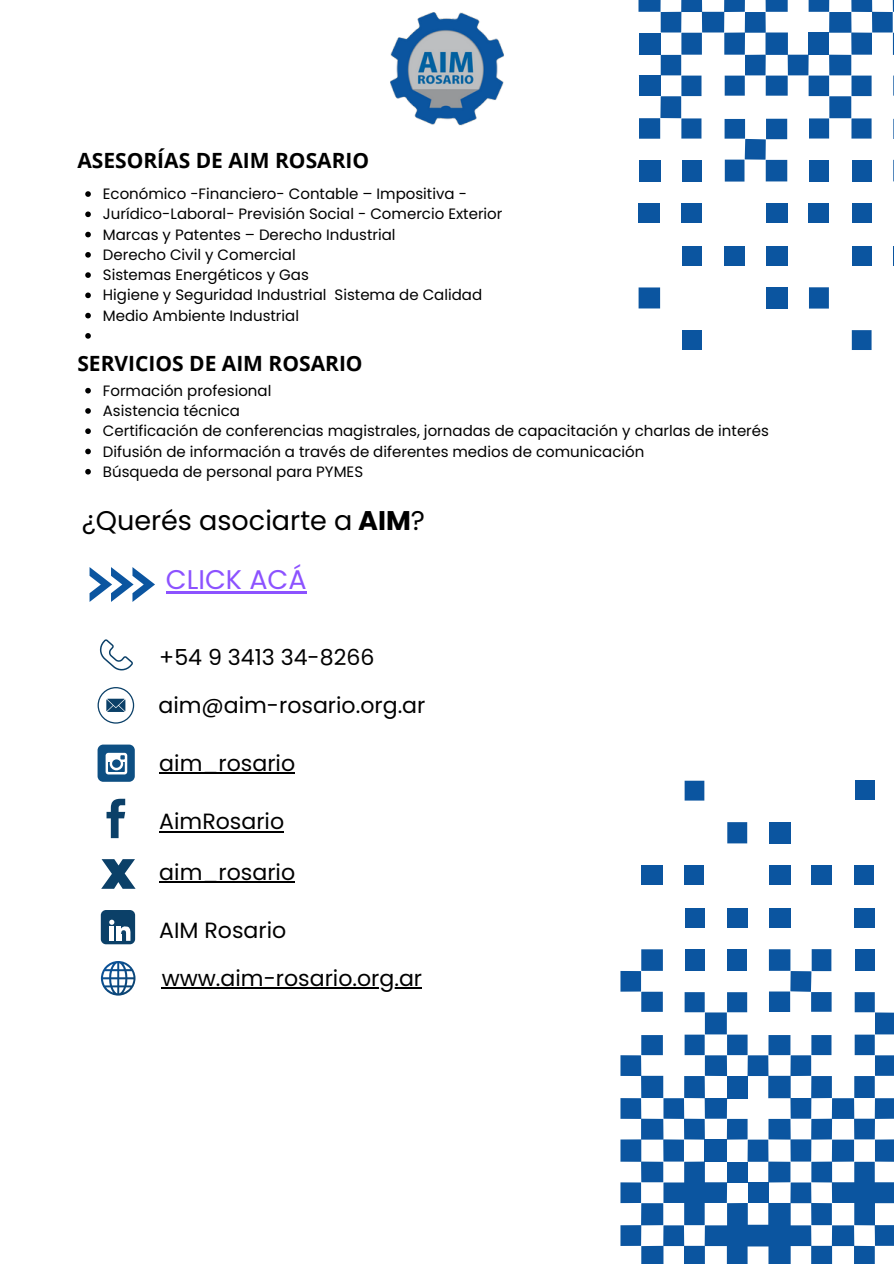
<style>
.page{position:relative;width:894px;height:1264px;background:#fff}
.page>*{position:absolute;margin:0;border:0;box-sizing:border-box;transform-origin:0 0}
.t1{font:27px "Poppins";color:#000}
.t2{font:27px "Poppins";color:#8c52ff}
.t3{font:22.05px "Poppins";color:#000}
.t4{font:700 21px "Open Sans";color:#000}
.t5{font:15px "Poppins";color:#000}
.s1{font-weight:700}
</style>
<div class="page">
<img style="left:390px;top:13px;width:114px;height:113px">
<div style="left:97px;top:744px;width:38px;height:37px;background:#0d4f83;border-radius:6px"></div>
<svg style="left:106px;top:752px;width:21px;height:22px"></svg>
<svg style="left:97px;top:687px;width:37px;height:36px"></svg>
<svg style="left:100px;top:639px;width:33px;height:31px"></svg>
<svg style="left:101px;top:961px;width:34px;height:34px"></svg>
<div style="left:101px;top:910px;width:34px;height:34px;background:#0b4068;border-radius:5px"></div>
<svg style="left:109px;top:919px;width:22px;height:21px"></svg>
<svg style="left:101px;top:859px;width:34px;height:29px"></svg>
<hr style="left:162px;top:987px;width:260px;height:2px;background:#000">
<hr style="left:159px;top:881px;width:136px;height:2px;background:#000">
<svg style="left:106px;top:798px;width:19px;height:40px"></svg>
<hr style="left:159px;top:772px;width:136px;height:2px;background:#000">
<hr style="left:159px;top:830px;width:125px;height:2px;background:#000">
<svg style="left:638px;top:287px;width:22px;height:21px"></svg>
<svg style="left:892px;top:32px;width:1px;height:23px"></svg>
<svg style="left:893px;top:160px;width:1px;height:21px"></svg>
<div style="left:765px;top:287px;width:22px;height:22px;background:#0b55a0"></div>
<div style="left:851px;top:160px;width:20px;height:22px;background:#0b55a0"></div>
<div style="left:638px;top:203px;width:22px;height:20px;background:#0b55a0"></div>
<svg style="left:893px;top:246px;width:1px;height:20px"></svg>
<svg style="left:893px;top:119px;width:1px;height:20px"></svg>
<svg style="left:893px;top:75px;width:1px;height:21px"></svg>
<div style="left:765px;top:246px;width:22px;height:19px;background:#0b55a0"></div>
<div style="left:765px;top:203px;width:22px;height:20px;background:#0b55a0"></div>
<svg style="left:809px;top:287px;width:19px;height:21px"></svg>
<div style="left:808px;top:160px;width:20px;height:22px;background:#0b55a0"></div>
<div style="left:681px;top:330px;width:20px;height:20px;background:#0b55a0"></div>
<div style="left:681px;top:246px;width:20px;height:20px;background:#0b55a0"></div>
<div style="left:681px;top:203px;width:20px;height:20px;background:#0b55a0"></div>
<div style="left:724px;top:246px;width:20px;height:19px;background:#0b55a0"></div>
<svg style="left:851px;top:330px;width:20px;height:20px"></svg>
<div style="left:851px;top:246px;width:20px;height:20px;background:#0b55a0"></div>
<div style="left:851px;top:203px;width:20px;height:20px;background:#0b55a0"></div>
<div style="left:871px;top:12px;width:21px;height:21px;background:#0b55a0"></div>
<div style="left:787px;top:55px;width:21px;height:21px;background:#0b55a0"></div>
<div style="left:808px;top:203px;width:20px;height:20px;background:#0b55a0"></div>
<svg style="left:892px;top:0;width:1px;height:12px"></svg>
<svg style="left:638px;top:0;width:149px;height:181px"></svg>
<svg style="left:808px;top:0;width:63px;height:139px"></svg>
<div style="left:768px;top:822px;width:21px;height:21px;background:#0b55a0"></div>
<div style="left:641px;top:865px;width:21px;height:19px;background:#0b55a0"></div>
<div style="left:768px;top:865px;width:22px;height:19px;background:#0b55a0"></div>
<div style="left:768px;top:907px;width:22px;height:20px;background:#0b55a0"></div>
<svg style="left:727px;top:822px;width:20px;height:21px"></svg>
<div style="left:854px;top:780px;width:20px;height:20px;background:#0b55a0"></div>
<div style="left:854px;top:864px;width:20px;height:20px;background:#0b55a0"></div>
<div style="left:854px;top:908px;width:20px;height:19px;background:#0b55a0"></div>
<div style="left:811px;top:865px;width:20px;height:19px;background:#0b55a0"></div>
<svg style="left:684px;top:780px;width:20px;height:20px"></svg>
<div style="left:684px;top:864px;width:20px;height:20px;background:#0b55a0"></div>
<div style="left:684px;top:907px;width:20px;height:20px;background:#0b55a0"></div>
<div style="left:727px;top:907px;width:20px;height:20px;background:#0b55a0"></div>
<svg style="left:620px;top:949px;width:273px;height:314px"></svg>
<svg style="left:89px;top:567px;width:66px;height:35px"></svg>
<svg style="left:85px;top:191px;width:6px;height:6px"></svg>
<svg style="left:85px;top:211px;width:6px;height:6px"></svg>
<svg style="left:85px;top:232px;width:6px;height:5px"></svg>
<svg style="left:85px;top:252px;width:6px;height:6px"></svg>
<svg style="left:85px;top:272px;width:6px;height:6px"></svg>
<svg style="left:85px;top:292px;width:6px;height:6px"></svg>
<svg style="left:85px;top:313px;width:6px;height:5px"></svg>
<svg style="left:85px;top:333px;width:6px;height:6px"></svg>
<svg style="left:85px;top:388px;width:6px;height:5px"></svg>
<svg style="left:85px;top:408px;width:6px;height:6px"></svg>
<svg style="left:85px;top:428px;width:6px;height:6px"></svg>
<svg style="left:85px;top:448px;width:6px;height:6px"></svg>
<svg style="left:85px;top:469px;width:6px;height:5px"></svg>
<hr style="left:166px;top:591px;width:140px;height:2px;background:#8c52ff">
<p class="t4" style="left:77px;top:145px;width:293px">ASESORÍAS DE AIM ROSARIO</p>
<p class="t5" style="left:103px;top:183px;width:365px">Económico -Financiero- Contable – Impositiva -</p>
<h3 class="t5" style="left:103px;top:204px;width:401px">Jurídico-Laboral- Previsión Social - Comercio Exterior</h3>
<p class="t5" style="left:103px;top:224px;width:294px">Marcas y Patentes – Derecho Industrial</p>
<p class="t5" style="left:103px;top:244px;width:194px">Derecho Civil y Comercial</p>
<p class="t5" style="left:103px;top:264px;width:207px">Sistemas Energéticos y Gas</p>
<p class="t5" style="left:103px;top:285px;width:381px">Higiene y Seguridad Industrial Sistema de Calidad</p>
<p class="t5" style="left:103px;top:305px;width:198px">Medio Ambiente Industrial</p>
<p class="t4" style="left:77px;top:348px;width:287px">SERVICIOS DE AIM ROSARIO</p>
<h2 class="t5" style="left:103px;top:380px;width:170px">Formación profesional</h2>
<p class="t5" style="left:103px;top:400px;width:139px">Asistencia técnica</p>
<h1 class="t5" style="left:103px;top:420px;width:667px">Certificación de conferencias magistrales, jornadas de capacitación y charlas de interés</h1>
<p class="t5" style="left:103px;top:441px;width:543px">Difusión de información a través de diferentes medios de comunicación</p>
<h4 class="t5" style="left:103px;top:461px;width:262px">Búsqueda de personal para PYMES</h4>
<h4 class="t1" style="left:82px;top:501px;width:344px">¿Querés asociarte a <span class="s1">AIM</span>?</h4>
<p class="t2" style="left:166px;top:560px;width:142px">CLICK ACÁ</p>
<p class="t3" style="left:159px;top:641px;width:216px">+54 9 3413 34-8266</p>
<p class="t3" style="left:158px;top:689px;width:268px">aim@aim-rosario.org.ar</p>
<p class="t3" style="left:159px;top:747px;width:137px">aim_rosario</p>
<p class="t3" style="left:159px;top:806px;width:126px">AimRosario</p>
<p class="t3" style="left:159px;top:856px;width:137px">aim_rosario</p>
<p class="t3" style="left:159px;top:914px;width:128px">AIM Rosario</p>
<h3 class="t3" style="left:162px;top:962px;width:262px">www.aim-rosario.org.ar</h3>
</div>
